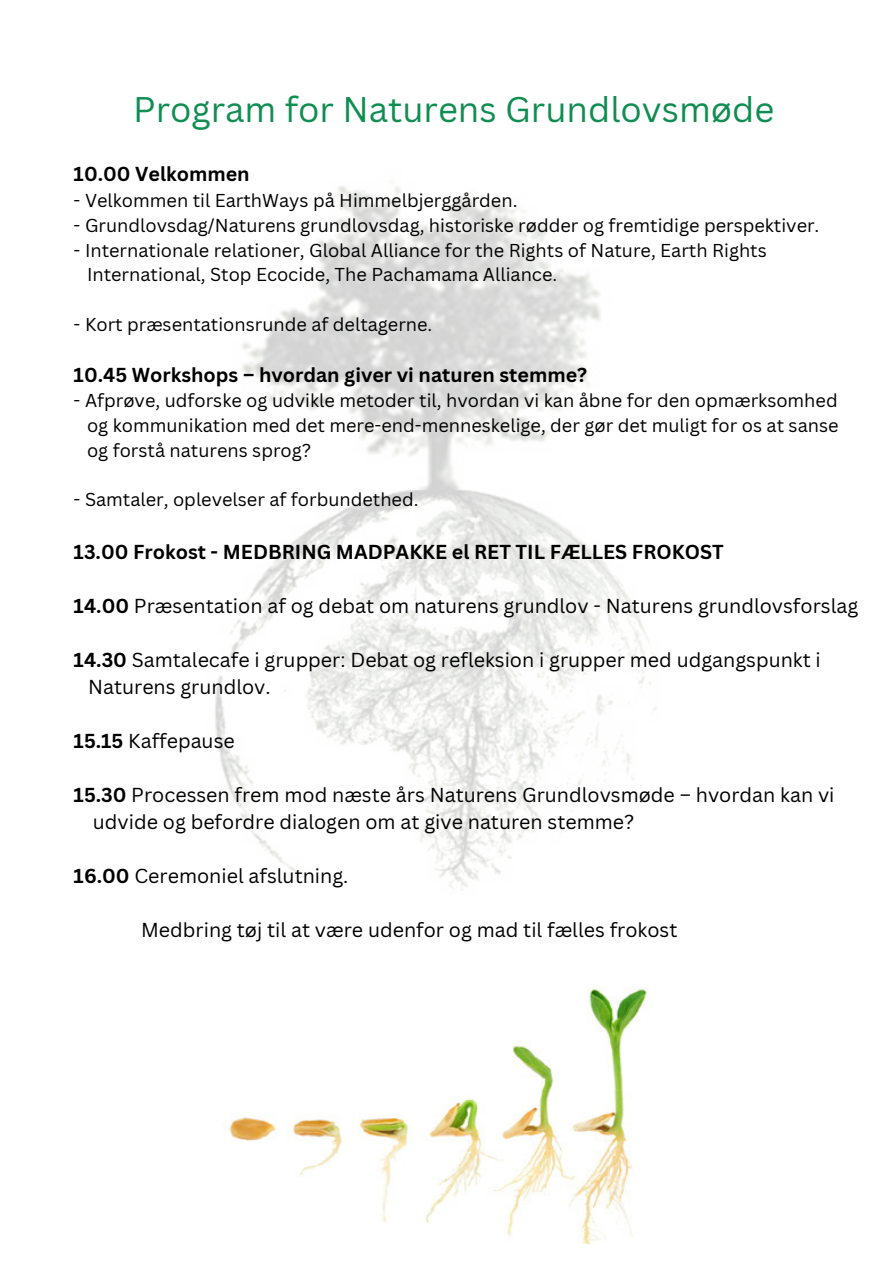
<style>
.page{position:relative;width:893px;height:1264px;background:#fff}
.page>*{position:absolute;margin:0;border:0;box-sizing:border-box;transform-origin:0 0}
.t1{font:34.65px "Canva Sans";color:#108d51}
.t2{font:19.65px/27px "Canva Sans";color:#000}
.t3{font:700 19.65px "Canva Sans";color:#000}
.t4{font:18.15px/24.8px "Canva Sans";color:#000}
.s1{font-weight:700}
</style>
<div class="page">
<img style="left:215px;top:186px;width:442px;height:705px">
<img style="left:230px;top:988px;width:417px;height:254px">
<h1 class="t1" style="left:133px;top:85px;width:642px">Program for Naturens Grundlovsmøde</h1>
<p class="t3" style="left:74px;top:160px;width:177px">10.00 Velkommen</p>
<p class="t4" style="left:74px;top:188px;width:445px">- Velkommen til EarthWays på Himmelbjerggården.</p>
<p class="t4" style="left:74px;top:212px;width:747px">- Grundlovsdag/Naturens grundlovsdag, historiske rødder og fremtidige perspektiver.</p>
<p class="t4" style="left:87px;top:237px;width:681px;text-indent:-13px">- Internationale relationer, Global Alliance for the Rights of Nature, Earth Rights<br>International, Stop Ecocide, The Pachamama Alliance.</p>
<p class="t4" style="left:74px;top:311px;width:360px">- Kort præsentationsrunde af deltagerne.</p>
<p class="t3" style="left:74px;top:360px;width:515px">10.45 Workshops – hvordan giver vi naturen stemme?</p>
<p class="t4" style="left:87px;top:388px;width:753px;text-align:justify;text-indent:-13px">- Afprøve, udforske og udvikle metoder til, hvordan vi kan åbne for den opmærksomhed og kommunikation med det mere-end-menneskelige, der gør det muligt for os at sanse og forstå naturens sprog?</p>
<p class="t4" style="left:74px;top:487px;width:346px">- Samtaler, oplevelser af forbundethed.</p>
<p class="t3" style="left:74px;top:538px;width:651px">13.00 Frokost - MEDBRING MADPAKKE el RET TIL FÆLLES FROKOST</p>
<p class="t2" style="left:74px;top:592px;width:786px"><span class="s1">14.00</span> Præsentation af og debat om naturens grundlov - Naturens grundlovsforslag</p>
<p class="t2" style="left:88px;top:646px;width:734px;text-indent:-14px"><span class="s1">14.30</span> Samtalecafe i grupper: Debat og refleksion i grupper med udgangspunkt i<br>Naturens grundlov.</p>
<p class="t2" style="left:74px;top:727px;width:163px"><span class="s1">15.15</span> Kaffepause</p>
<p class="t2" style="left:93px;top:781px;width:743px;text-indent:-19px"><span class="s1">15.30</span> Processen frem mod næste års Naturens Grundlovsmøde – hvordan kan vi udvide og befordre dialogen om at give naturen stemme?</p>
<p class="t2" style="left:74px;top:862px;width:276px"><span class="s1">16.00</span> Ceremoniel afslutning.</p>
<p class="t2" style="left:141px;top:916px;width:537px">Medbring tøj til at være udenfor og mad til fælles frokost</p>
</div>
